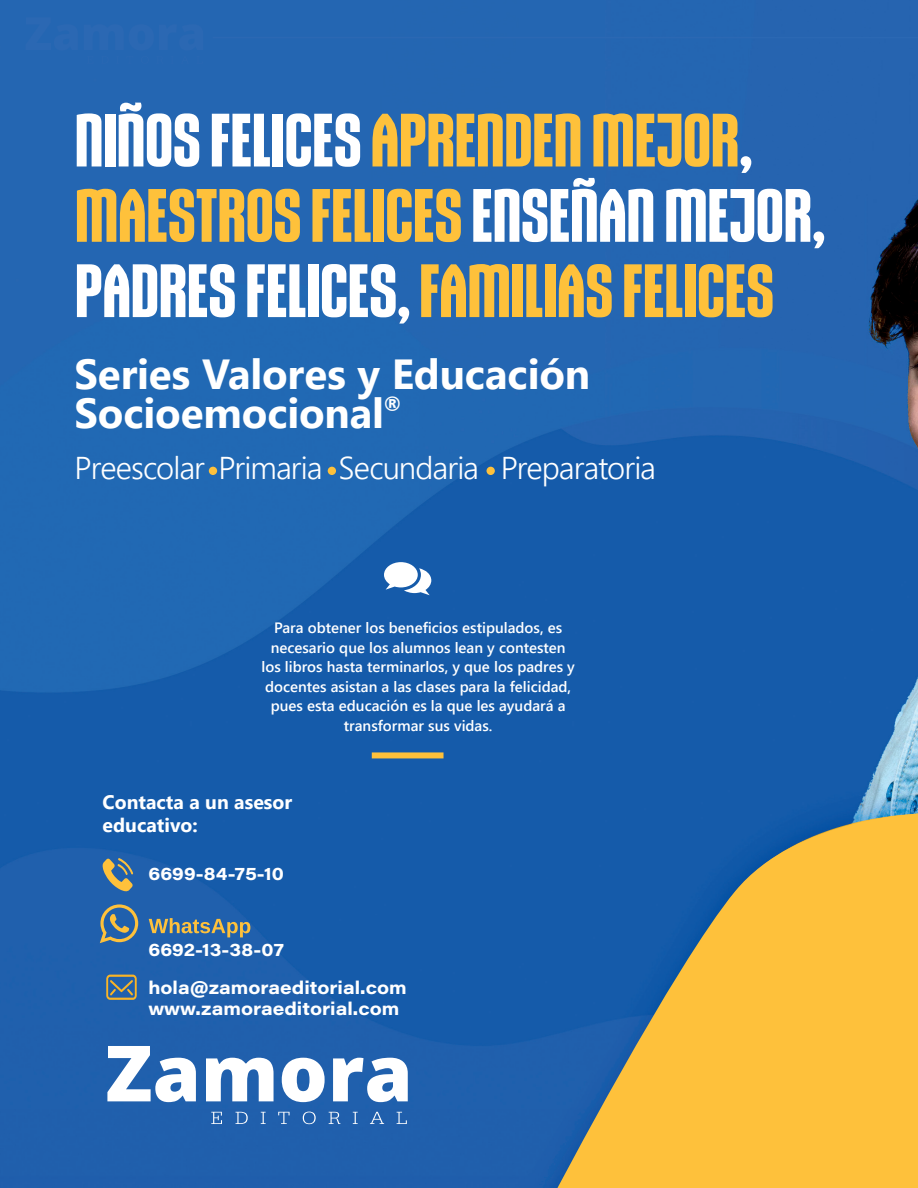
<style>
.page{position:relative;width:918px;height:1188px;background:#fff}
.page>*{position:absolute;margin:0;border:0;box-sizing:border-box;transform-origin:0 0}
.t1{font:700 71.85px/75.3px "Gothiks";letter-spacing:-.01em;color:#fec13b}
.t2{font:700 42px/39px "Segoe UI";letter-spacing:-.005em;color:#fff}
.t3{font:300 31.5px "Segoe UI";letter-spacing:-.03em;color:#fff}
.t4{font:700 19.5px/22.8px "Segoe UI";color:#fff}
.t5{font:700 18px/37.8px "Acumin Pro Wide";color:#fff}
.t6{font:600 15px/19.5px "Segoe UI";color:#fff;text-align:center}
.s1{color:#fff}
</style>
<div class="page">
<img style="left:0;top:0;width:918px;height:1188px">
<svg style="left:554px;top:813px;width:364px;height:375px;background:#b19f5f"></svg>
<hr style="left:213px;top:37px;width:705px;height:1px;background:#2b68b3">
<div style="left:26px;top:17px;width:52px;height:34px;background:#2a67b2"></div>
<div style="left:84px;top:24px;width:119px;height:40px;background:#2466b2"></div>
<div style="left:209px;top:467px;width:8px;height:8px;background:#fec13b;border-radius:50%"></div>
<div style="left:328px;top:467px;width:8px;height:8px;background:#fec13b;border-radius:50%"></div>
<div style="left:487px;top:467px;width:8px;height:8px;background:#fec13b;border-radius:50%"></div>
<svg style="left:384px;top:562px;width:47px;height:33px"></svg>
<div style="left:372px;top:752px;width:72px;height:6px;background:#fec13b"></div>
<svg style="left:103px;top:858px;width:30px;height:33px"></svg>
<svg style="left:149px;top:918px;width:101px;height:19px;background:#6d8185"></svg>
<svg style="left:100px;top:904px;width:38px;height:39px"></svg>
<svg style="left:106px;top:975px;width:31px;height:25px"></svg>
<svg style="left:211px;top:1112px;width:11px;height:12px"></svg>
<svg style="left:236px;top:1112px;width:12px;height:12px"></svg>
<svg style="left:261px;top:1112px;width:5px;height:12px"></svg>
<svg style="left:278px;top:1112px;width:12px;height:12px"></svg>
<svg style="left:303px;top:1112px;width:13px;height:12px"></svg>
<svg style="left:329px;top:1112px;width:11px;height:12px"></svg>
<svg style="left:353px;top:1112px;width:5px;height:12px"></svg>
<svg style="left:370px;top:1112px;width:14px;height:12px"></svg>
<svg style="left:397px;top:1112px;width:10px;height:12px"></svg>
<svg style="left:107px;top:1046px;width:89px;height:56px"></svg>
<svg style="left:206px;top:1058px;width:68px;height:43px"></svg>
<svg style="left:282px;top:1058px;width:43px;height:44px"></svg>
<svg style="left:333px;top:1058px;width:75px;height:44px"></svg>
<h1 class="t1" style="left:75px;top:101px;width:752px"><span class="s1">NIÑOS FELICES</span> APRENDEN MEJOR<span class="s1">,<br></span>MAESTROS FELICES <span class="s1">ENSEÑAN MEJOR,<br>PADRES FELICES,</span> FAMILIAS FELICES</h1>
<h2 class="t2" style="left:75px;top:352px;width:517px">Series Valores y Educación<br>Socioemocional<sup>®</sup></h2>
<h3 class="t3" style="left:75px;top:438px;width:583px">Preescolar Primaria Secundaria Preparatoria</h3>
<p class="t6" style="left:262px;top:617px;width:315px">Para obtener los beneficios estipulados, es necesario que los alumnos lean y contesten los libros hasta terminarlos, y que los padres y docentes asistan a las clases para la felicidad, pues esta educación es la que les ayudará a transformar sus vidas.</p>
<h3 class="t4" style="left:103px;top:789px;width:191px">Contacta a un asesor educativo:</h3>
<p class="t5" style="left:148px;top:853px;width:137px">6699-84-75-10</p>
<p class="t5" style="left:148px;top:930px;width:260px">6692-13-38-07 hola@zamoraeditorial.com</p>
<p class="t5" style="left:148px;top:989px;width:253px">www.zamoraeditorial.com</p>
</div>
